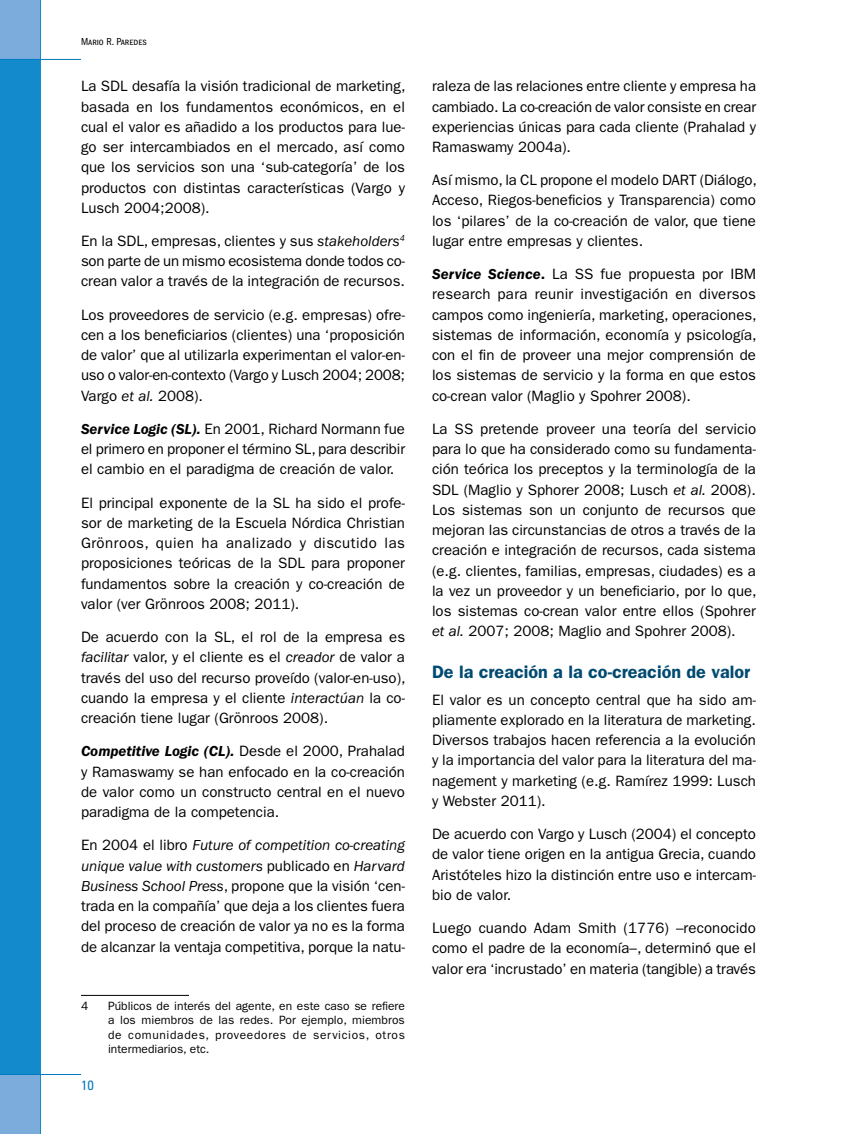
<style>
.page{position:relative;width:864px;height:1134px;background:#fff}
.page>*{position:absolute;margin:0;border:0;box-sizing:border-box;transform-origin:0 0}
.t1{font:600 18px "ITC Franklin Gothic Std";color:#004a71}
.t2{font:15px/20.2px "ITC Franklin Gothic Std";color:#000;text-align:justify}
.t3{font:condensed 13.5px "Zurich BT";color:#0079c1}
.t4{font:12px/14.4px "ITC Franklin Gothic Std";letter-spacing:.055em;color:#000;text-align:justify}
.t5{font:condensed 10.5px "ITC Franklin Gothic Std";color:#000}
.s1{font-style:italic}
.s2{font-weight:600;font-style:italic}
.s3{font-weight:600}
</style>
<div class="page">
<div style="left:0;top:0;width:40px;height:1133px;background:#128acb"></div>
<div style="left:0;top:0;width:40px;height:59px;background:#7cacdc"></div>
<hr style="left:0;top:59px;width:81px;height:1px;background:#0079c1">
<div style="left:0;top:1075px;width:40px;height:59px;background:#7cacdc"></div>
<hr style="left:0;top:1074px;width:81px;height:1px;background:#0079c1">
<hr style="left:81px;top:995px;width:108px;height:1px;background:#000">
<p class="t5" style="left:81px;top:36px;width:67px">Mario R. Paredes</p>
<p class="t2" style="left:81px;top:76px;width:326px">La SDL desafía la visión tradicional de marketing, basada en los fundamentos económicos, en el cual el valor es añadido a los productos para lue&shy;go ser intercambiados en el mercado, así como que los servicios son una ‘sub-categoría’ de los productos con distintas características (Vargo y Lusch 2004;2008).</p>
<p class="t2" style="left:81px;top:231px;width:326px">En la SDL, empresas, clientes y sus <span class="s1">stakeholders</span><sup>4 </sup>son parte de un mismo ecosistema donde todos co&shy;crean valor a través de la integración de recursos.</p>
<p class="t2" style="left:81px;top:305px;width:326px">Los proveedores de servicio (e.g. empresas) ofre&shy;cen a los beneficiarios (clientes) una ‘proposición de valor’ que al utilizarla experimentan el valor-en&shy;uso o valor-en-contexto (Vargo y Lusch 2004; 2008; Vargo <span class="s1">et al.</span> 2008).</p>
<p class="t2" style="left:81px;top:419px;width:326px"><span class="s2">Service Logic (SL).</span> En 2001, Richard Normann fue el primero en proponer el término SL, para describir el cambio en el paradigma de creación de valor.</p>
<p class="t2" style="left:81px;top:493px;width:326px">El principal exponente de la SL ha sido el profe&shy;sor de marketing de la Escuela Nórdica Christian Grönroos, quien ha analizado y discutido las proposiciones teóricas de la SDL para proponer fundamentos sobre la creación y co-creación de valor (ver Grönroos 2008; 2011).</p>
<p class="t2" style="left:81px;top:627px;width:326px">De acuerdo con la SL, el rol de la empresa es <span class="s1">facilitar</span> valor, y el cliente es el <span class="s1">creador</span> de valor a través del uso del recurso proveído (valor-en-uso), cuando la empresa y el cliente <span class="s1">interactúan</span> la co&shy;creación tiene lugar (Grönroos 2008).</p>
<p class="t2" style="left:81px;top:741px;width:326px"><span class="s2">Competitive Logic (CL).</span> Desde el 2000, Prahalad y Ramaswamy se han enfocado en la co-creación de valor como un constructo central en el nuevo paradigma de la competencia.</p>
<p class="t2" style="left:81px;top:835px;width:326px">En 2004 el libro <span class="s1">Future of competition co-creating unique value with customers</span> publicado en <span class="s1">Harvard Business School Press</span>, propone que la visión ‘cen&shy;trada en la compañía’ que deja a los clientes fuera del proceso de creación de valor ya no es la forma de alcanzar la ventaja competitiva, porque la natu-</p>
<p class="t4" style="left:81px;top:999px;width:9px">4</p>
<p class="t4" style="left:108px;top:999px;width:299px">Públicos de interés del agente, en este caso se refiere a los miembros de las redes. Por ejemplo, miembros de comunidades, proveedores de servicios, otros intermediarios, etc.</p>
<p class="t3" style="left:81px;top:1077px;width:14px">10</p>
<p class="t2" style="left:432px;top:76px;width:326px">raleza de las relaciones entre cliente y empresa ha cambiado. La co-creación de valor consiste en crear experiencias únicas para cada cliente (Prahalad y Ramaswamy 2004a).</p>
<p class="t2" style="left:432px;top:170px;width:326px">Así mismo, la CL propone el modelo DART (Diálogo, Acceso, Riegos-beneficios y Transparencia) como los ‘pilares’ de la co-creación de valor, que tiene lugar entre empresas y clientes.</p>
<p class="t2" style="left:432px;top:264px;width:326px"><span class="s2">Service Science</span><span class="s3">.</span> La SS fue propuesta por IBM research para reunir investigación en diversos campos como ingeniería, marketing, operaciones, sistemas de información, economía y psicología, con el fin de proveer una mejor comprensión de los sistemas de servicio y la forma en que estos co-crean valor (Maglio y Spohrer 2008).</p>
<p class="t2" style="left:432px;top:419px;width:326px">La SS pretende proveer una teoría del servicio para lo que ha considerado como su fundamenta&shy;ción teórica los preceptos y la terminología de la SDL (Maglio y Sphorer 2008; Lusch <span class="s1">et al.</span> 2008).<br>Los sistemas son un conjunto de recursos que mejoran las circunstancias de otros a través de la creación e integración de recursos, cada sistema (e.g. clientes, familias, empresas, ciudades) es a la vez un proveedor y un beneficiario, por lo que, los sistemas co-crean valor entre ellos (Spohrer <span class="s1">et al.</span> 2007; 2008; Maglio and Spohrer 2008).</p>
<p class="t1" style="left:432px;top:661px;width:320px">De la creación a la co-creación de valor</p>
<p class="t2" style="left:432px;top:690px;width:326px">El valor es un concepto central que ha sido am&shy;pliamente explorado en la literatura de marketing.<br>Diversos trabajos hacen referencia a la evolución y la importancia del valor para la literatura del ma&shy;nagement y marketing (e.g. Ramírez 1999: Lusch y Webster 2011).</p>
<p class="t2" style="left:432px;top:824px;width:325px">De acuerdo con Vargo y Lusch (2004) el concepto de valor tiene origen en la antigua Grecia, cuando Aristóteles hizo la distinción entre uso e intercam&shy;bio de valor.</p>
<p class="t2" style="left:432px;top:918px;width:326px">Luego cuando Adam Smith (1776) –reconocido como el padre de la economía–, determinó que el valor era ‘incrustado’ en materia (tangible) a través</p>
</div>
